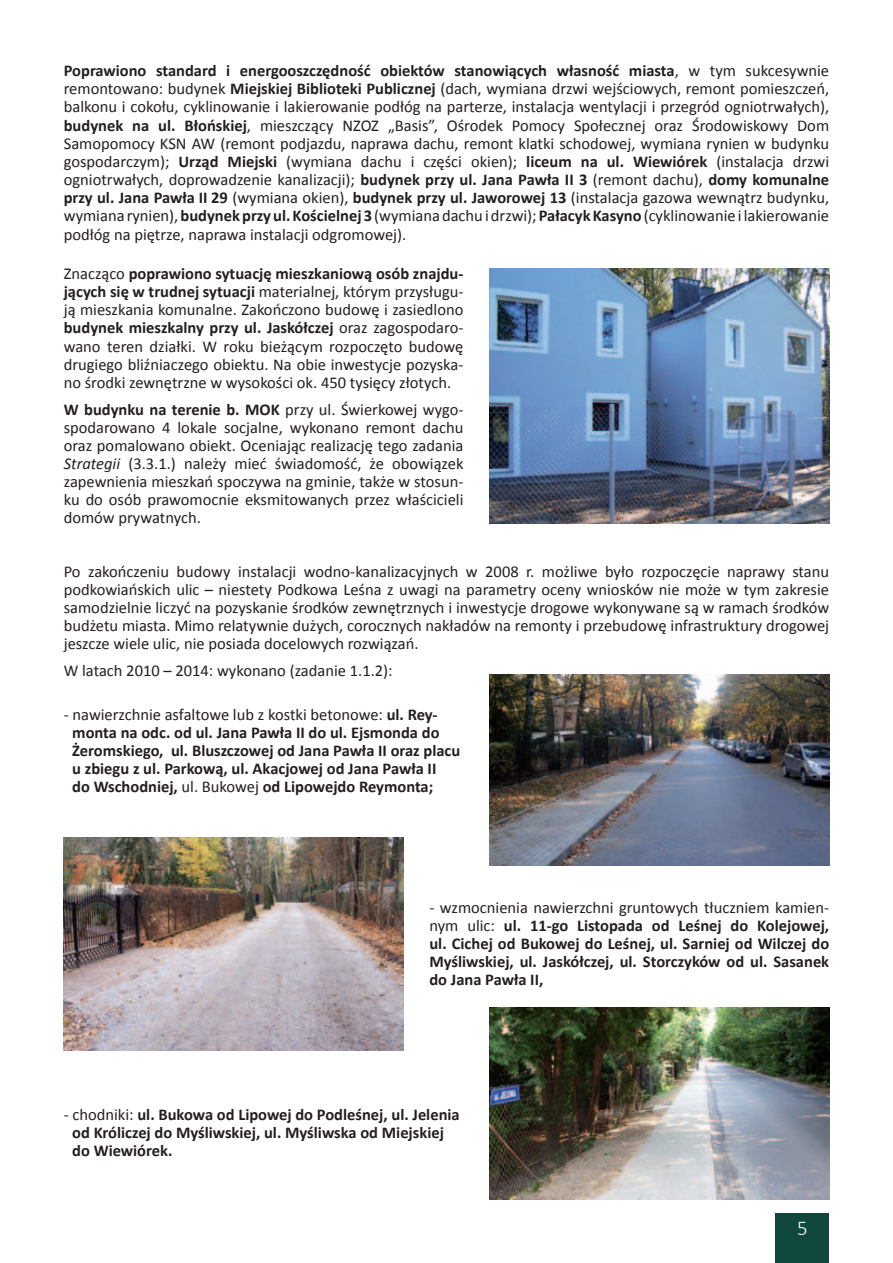
<style>
.page{position:relative;width:893px;height:1263px;background:#fff}
.page>*{position:absolute;margin:0;border:0;box-sizing:border-box;transform-origin:0 0}
.t1{font:300 21px "Calibri";color:#fff}
.t2{font:16.5px/18.1px "Calibri";color:#231f20;text-align:justify}
.t3{font:700 16.5px/18.1px "Calibri";color:#231f20}
.s1{font-weight:700}
.s2{font-style:italic}
.s3{font-weight:400}
</style>
<div class="page">
<div style="left:775px;top:1213px;width:54px;height:50px;background:#11483d"></div>
<img style="left:489px;top:269px;width:340px;height:255px">
<img style="left:489px;top:674px;width:340px;height:191px">
<img style="left:64px;top:838px;width:340px;height:212px">
<img style="left:489px;top:1008px;width:340px;height:191px">
<p class="t2" style="left:64px;top:62px;width:767px"><span class="s1">Poprawiono standard i energooszczędność obiektów stanowiących własność miasta</span>, w tym sukcesywnie remontowano: budynek <span class="s1">Miejskiej Biblioteki Publicznej</span> (dach, wymiana drzwi wejściowych, remont pomieszczeń, balkonu i cokołu, cyklinowanie i lakierowanie podłóg na parterze, instalacja wentylacji i przegród ogniotrwałych), <span class="s1">budynek na ul. Błońskiej</span>, mieszczący NZOZ „Basis”, Ośrodek Pomocy Społecznej oraz Środowiskowy Dom Samopomocy KSN AW (remont podjazdu, naprawa dachu, remont klatki schodowej, wymiana rynien w budynku gospodarczym); <span class="s1">Urząd Miejski</span> (wymiana dachu i części okien); <span class="s1">liceum na ul. Wiewiórek</span> (instalacja drzwi ogniotrwałych, doprowadzenie kanalizacji); <span class="s1">budynek przy ul. Jana Pawła II 3</span> (remont dachu), <span class="s1">domy komunalne przy ul. Jana Pawła II 29</span> (wymiana okien), <span class="s1">budynek przy ul. Jaworowej 13</span> (instalacja gazowa wewnątrz budynku, wymiana rynien), <span class="s1">budynek przy ul. Kościelnej 3</span> (wymiana dachu i drzwi); <span class="s1">Pałacyk Kasyno</span> (cyklinowanie i lakierowanie podłóg na piętrze, naprawa instalacji odgromowej).</p>
<p class="t2" style="left:64px;top:264px;width:401px">Znacząco <span class="s1">poprawiono sytuację mieszkaniową osób znajdu&shy;jących się w trudnej sytuacji</span> materialnej, którym przysługu&shy;ją mieszkania komunalne. Zakończono budowę i zasiedlono <span class="s1">budynek mieszkalny przy ul. Jaskółczej</span> oraz zagospodaro&shy;wano teren działki. W roku bieżącym rozpoczęto budowę drugiego bliźniaczego obiektu. Na obie inwestycje pozyska&shy;no środki zewnętrzne w wysokości ok. 450 tysięcy złotych.</p>
<p class="t2" style="left:64px;top:400px;width:401px"><span class="s1">W budynku na terenie b. MOK</span> przy ul. Świerkowej wygo&shy;spodarowano 4 lokale socjalne, wykonano remont dachu oraz pomalowano obiekt. Oceniając realizację tego zadania <span class="s2">Strategii</span> (3.3.1.) należy mieć świadomość, że obowiązek zapewnienia mieszkań spoczywa na gminie, także w stosun&shy;ku do osób prawomocnie eksmitowanych przez właścicieli domów prywatnych.</p>
<p class="t2" style="left:64px;top:562px;width:767px">Po zakończeniu budowy instalacji wodno-kanalizacyjnych w 2008 r. możliwe było rozpoczęcie naprawy stanu podkowiańskich ulic – niestety Podkowa Leśna z uwagi na parametry oceny wniosków nie może w tym zakresie samodzielnie liczyć na pozyskanie środków zewnętrznych i inwestycje drogowe wykonywane są w ramach środków budżetu miasta. Mimo relatywnie dużych, corocznych nakładów na remonty i przebudowę infrastruktury drogowej jeszcze wiele ulic, nie posiada docelowych rozwiązań.</p>
<p class="t2" style="left:64px;top:661px;width:330px">W latach 2010 – 2014: wykonano (zadanie 1.1.2):</p>
<p class="t3" style="left:72px;top:705px;width:390px;text-indent:-8px"><span class="s3">- nawierzchnie asfaltowe lub z kostki betonowe:</span> ul. Rey&shy;monta na odc. od ul. Jana Pawła II do ul. Ejsmonda do Żeromskiego, ul. Bluszczowej od Jana Pawła II oraz placu u zbiegu z ul. Parkową, ul. Akacjowej od Jana Pawła II<br>do Wschodniej, <span class="s3">ul. Bukowej</span> od Lipowejdo Reymonta;</p>
<p class="t3" style="left:429px;top:898px;width:401px;text-align:justify"><span class="s3">- wzmocnienia nawierzchni gruntowych tłuczniem kamien&shy;nym ulic:</span> ul. 11-go Listopada od Leśnej do Kolejowej, ul. Cichej od Bukowej do Leśnej, ul. Sarniej od Wilczej do Myśliwskiej, ul. Jaskółczej, ul. Storczyków od ul. Sasanek do Jana Pawła II,</p>
<p class="t3" style="left:72px;top:1105px;width:389px;text-indent:-9px"><span class="s3">- chodniki:</span> ul. Bukowa od Lipowej do Podleśnej, ul. Jelenia od Króliczej do Myśliwskiej, ul. Myśliwska od Miejskiej do Wiewiórek.</p>
<p class="t1" style="left:797px;top:1215px;width:12px">5</p>
</div>
